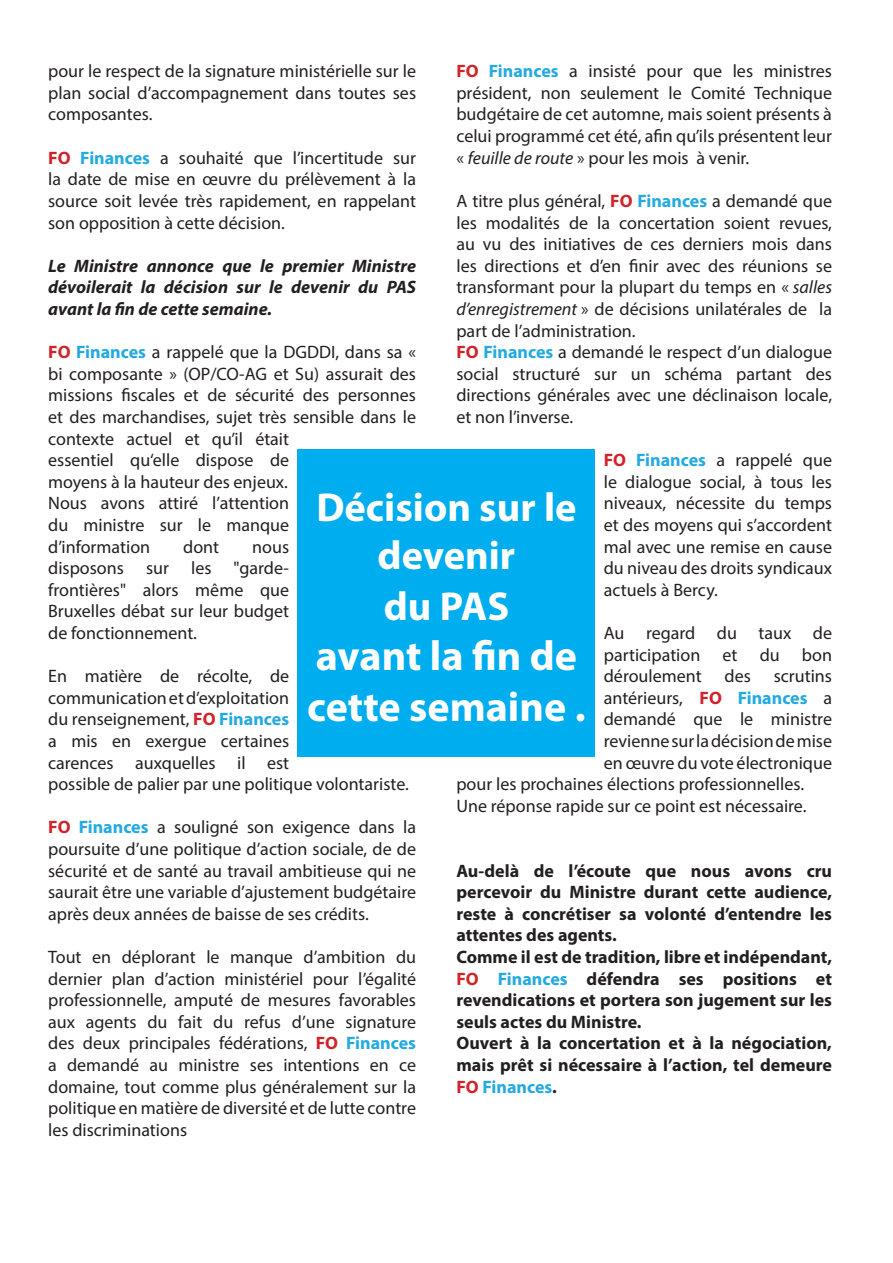
<style>
.page{position:relative;width:893px;height:1263px;background:#fff}
.page>*{position:absolute;margin:0;border:0;box-sizing:border-box;transform-origin:0 0}
.t1{font:700 42px/50.4px "Myriad Pro";color:#fff}
.t2{font:700 40.5px/48.6px "Myriad Pro";color:#fff;text-align:center}
.Sans_interligne{font:18px/21.6px "Myriad Pro";color:#231f20;text-align:justify}
.Sans_interligne-2{font:700 18px/21.6px "Myriad Pro";color:#231f20;text-align:justify}
.Sans_interligne-3{font:italic 700 18px/21.6px "Myriad Pro";color:#231f20;text-align:justify}
.s1{font-weight:700;color:#d1232a}
.s2{font-weight:700;color:#24aae1}
.s3{font-style:italic}
.s4{color:#d1232a}
.s5{color:#24aae1}
</style>
<div class="page">
<div style="left:298px;top:449px;width:297px;height:308px;background:#00aeef"></div>
<p class="Sans_interligne" style="left:48px;top:60px;width:369px">pour le respect de la signature ministérielle sur le plan social d’accompagnement dans toutes ses composantes.</p>
<p class="Sans_interligne" style="left:48px;top:147px;width:369px"><span class="s1">FO</span> <span class="s2">Finances</span> a souhaité que l’incertitude sur la date de mise en œuvre du prélèvement à la source soit levée très rapidement, en rappelant son opposition à cette décision.</p>
<p class="Sans_interligne-3" style="left:48px;top:254px;width:369px">Le Ministre annonce que le premier Ministre dévoilerait la décision sur le devenir du PAS avant la fin de cette semaine.</p>
<p class="Sans_interligne" style="left:48px;top:341px;width:369px;text-align:left"><span class="s1">FO</span> <span class="s2">Finances</span> a rappelé que la DGDDI, dans sa « bi composante » (OP/CO-AG et Su) assurait des missions fiscales et de sécurité des personnes et des marchandises, sujet très sensible dans le contexte actuel et qu’il était<br>essentiel qu‘elle dispose de<br>moyens à la hauteur des enjeux.</p>
<p class="Sans_interligne" style="left:48px;top:492px;width:242px">Nous avons attiré l’attention du ministre sur le manque d’information</p>
<p class="Sans_interligne" style="left:456px;top:60px;width:377px"><span class="s1">FO</span> <span class="s2">Finances</span> a insisté pour que les ministres président, non seulement le Comité Technique budgétaire de cet automne, mais soient présents à celui programmé cet été, afin qu’ils présentent leur « <span class="s3">feuille de route</span> » pour les mois à venir.</p>
<p class="Sans_interligne" style="left:456px;top:190px;width:377px">A titre plus général, <span class="s1">FO</span> <span class="s2">Finances</span> a demandé que les modalités de la concertation soient revues, au vu des initiatives de ces derniers mois dans les directions et d’en finir avec des réunions se transformant pour la plupart du temps en « <span class="s3">salles d’enregistrement</span> » de décisions unilatérales de la part de l’administration.</p>
<p class="Sans_interligne" style="left:456px;top:341px;width:377px"><span class="s1">FO</span> <span class="s2">Finances</span> a demandé le respect d’un dialogue social structuré sur un schéma partant des directions générales avec une déclinaison locale, et non l’inverse.</p>
<p class="Sans_interligne" style="left:604px;top:449px;width:230px"><span class="s1">FO</span> <span class="s2">Finances</span> a rappelé que le dialogue social, à tous les niveaux, nécessite du temps et des moyens qui s’accordent mal avec une remise en cause du niveau des droits syndicaux actuels à Bercy.</p>
<p class="Sans_interligne" style="left:604px;top:622px;width:230px">Au regard du taux de participation et du bon déroulement</p>
<p class="t2" style="left:316px;top:482px;width:262px">Décision sur le devenir</p>
<p class="t2" style="left:384px;top:581px;width:127px">du PAS</p>
<p class="t1" style="left:307px;top:629px;width:280px">avant la fin de cette semaine .</p>
<p class="Sans_interligne" style="left:183px;top:535px;width:37px">dont</p>
<p class="Sans_interligne" style="left:48px;top:535px;width:242px;text-indent:204px">nous disposons sur les "garde&shy;frontières" alors même que Bruxelles débat sur leur budget de fonctionnement.</p>
<p class="Sans_interligne" style="left:48px;top:665px;width:362px;text-align:left">En matière de récolte, de communication et d’exploitation<br>du renseignement, <span class="s1">FO</span> <span class="s2">Finances<br></span>a mis en exergue certaines<br>carences auxquelles il est<br>possible de palier par une politique volontariste.</p>
<p class="Sans_interligne" style="left:48px;top:816px;width:369px"><span class="s1">FO</span> <span class="s2">Finances</span> a souligné son exigence dans la poursuite d’une politique d’action sociale, de de sécurité et de santé au travail ambitieuse qui ne saurait être une variable d’ajustement budgétaire après deux années de baisse de ses crédits.</p>
<p class="Sans_interligne" style="left:48px;top:946px;width:369px">Tout en déplorant le manque d’ambition du dernier plan d’action ministériel pour l’égalité professionnelle, amputé de mesures favorables aux agents du fait du refus d’une signature des deux principales fédérations, <span class="s1">FO</span> <span class="s2">Finances </span>a demandé au ministre ses intentions en ce domaine, tout comme plus généralement sur la politique en matière de diversité et de lutte contre les discriminations</p>
<p class="Sans_interligne" style="left:725px;top:665px;width:28px">des</p>
<p class="Sans_interligne" style="left:774px;top:665px;width:60px">scrutins</p>
<p class="Sans_interligne" style="left:604px;top:687px;width:230px">antérieurs, <span class="s1">FO</span> <span class="s2">Finances</span> a</p>
<p class="Sans_interligne" style="left:604px;top:708px;width:230px">demandé que le ministre</p>
<p class="Sans_interligne" style="left:604px;top:730px;width:230px">revienne sur la décision de mise</p>
<p class="Sans_interligne" style="left:604px;top:751px;width:230px">en œuvre du vote électronique</p>
<p class="Sans_interligne" style="left:456px;top:773px;width:349px">pour les prochaines élections professionnelles.</p>
<p class="Sans_interligne" style="left:456px;top:795px;width:352px">Une réponse rapide sur ce point est nécessaire.</p>
<p class="Sans_interligne-2" style="left:456px;top:859px;width:377px">Au-delà de l’écoute que nous avons cru percevoir du Ministre durant cette audience, reste à concrétiser sa volonté d’entendre les attentes des agents.</p>
<p class="Sans_interligne-2" style="left:456px;top:945px;width:377px">Comme il est de tradition, libre et indépendant, <span class="s4">FO</span> <span class="s5">Finances</span> défendra ses positions et revendications et portera son jugement sur les seuls actes du Ministre.</p>
<p class="Sans_interligne-2" style="left:456px;top:1032px;width:377px">Ouvert à la concertation et à la négociation, mais prêt si nécessaire à l’action, tel demeure <span class="s4">FO</span> <span class="s5">Finances</span>.</p>
</div>
